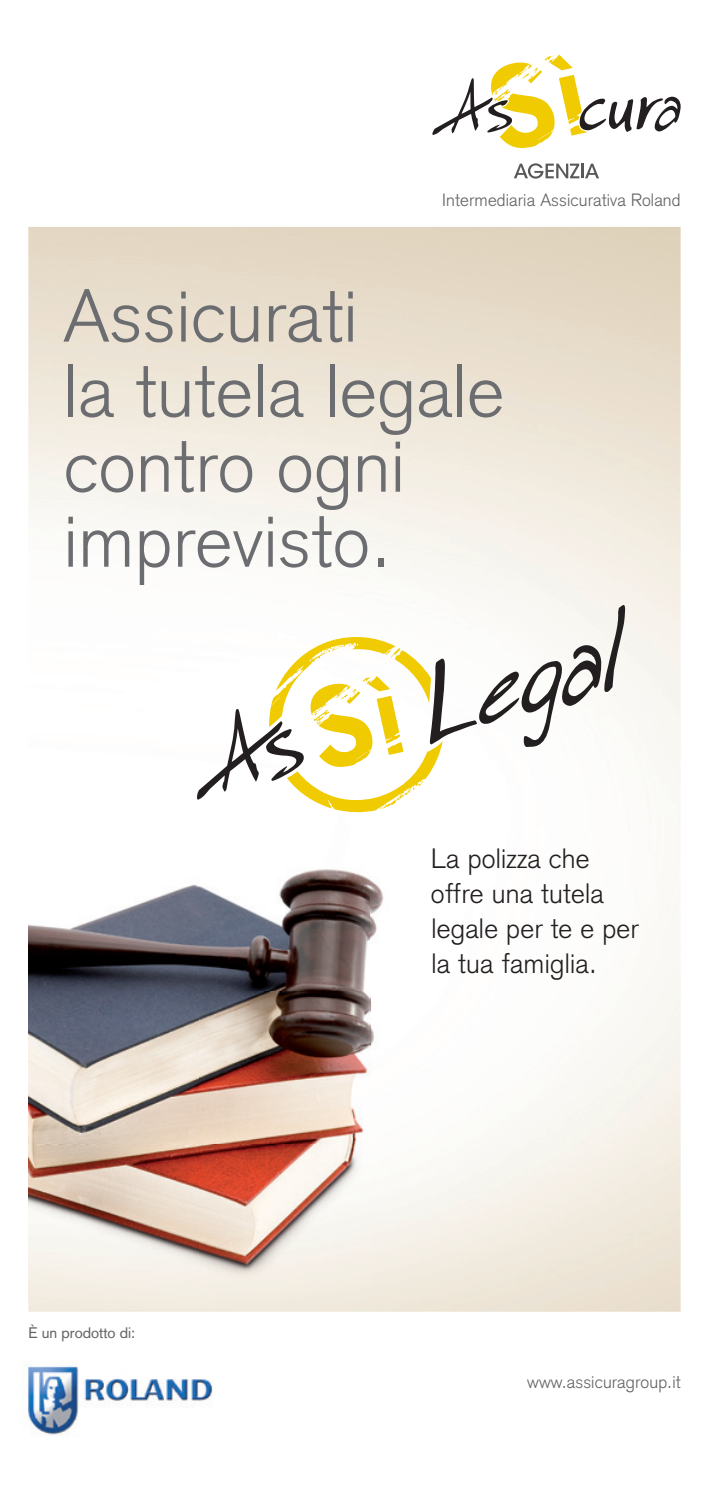
<style>
.page{position:relative;width:709px;height:1489px;background:#fff}
.page>*{position:absolute;margin:0;border:0;box-sizing:border-box;transform-origin:0 0}
.t1{font:300 73.75px/75px "Akzidenz Grotesk";letter-spacing:.01em;color:#6c6d70}
.t2{font:300 27.5px/35px "Akzidenz Grotesk";letter-spacing:.01em;color:#231f20}
.t3{font:300 17.5px "Akzidenz Grotesk";letter-spacing:.01em;color:#636366}
.t4{font:15px "Akzidenz Grotesk";color:#636366}
</style>
<div class="page">
<img style="left:28px;top:867px;width:428px;height:430px">
<img style="left:27px;top:1365px;width:186px;height:70px">
<svg style="left:197px;top:605px;width:428px;height:207px"></svg>
<svg style="left:514px;top:163px;width:85px;height:16px"></svg>
<svg style="left:432px;top:55px;width:248px;height:93px"></svg>
<p class="t3" style="left:442px;top:190px;width:240px">Intermediaria Assicurativa Roland</p>
<h1 class="t1" style="left:64px;top:279px;width:442px">Assicurati<br>la tutela legale contro ogni imprevisto.</h1>
<p class="t4" style="left:28px;top:1323px;width:108px">È un prodotto di:</p>
<p class="t2" style="left:431px;top:841px;width:209px">La polizza che offre una tutela legale per te e per la tua famiglia.</p>
<p class="t3" style="left:527px;top:1371px;width:155px">www.assicuragroup.it</p>
</div>
